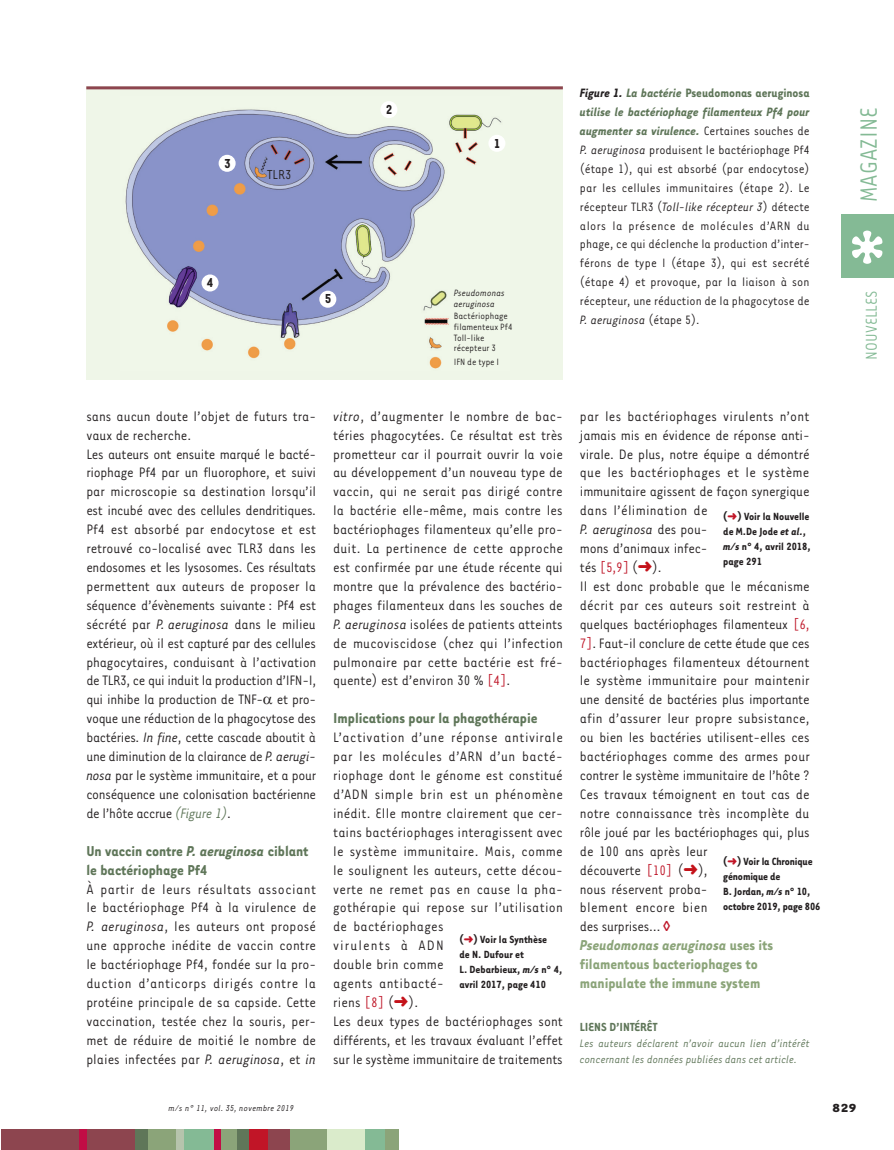
<style>
.page{position:relative;width:894px;height:1150px;background:#fff}
.page>*{position:absolute;margin:0;border:0;box-sizing:border-box;transform-origin:0 0}
.t1{font:27px "Tarzana Narrow";color:#84ba95}
.t2{font:18px "Tarzana Narrow";color:#84ba95}
.t3{font:700 16.5px/18.9px "Tarzana Narrow";color:#5f7659}
.t4{font:700 16.5px/18.9px "Tarzana Narrow";color:#8ba479}
.t5{font:15.75px/18.9px "Tarzana Narrow";color:#231f20;text-align:justify}
.t6{font:15.75px/18.9px "Tarzana Narrow";letter-spacing:-.02em;color:#231f20}
.t7{font:700 15px "Tarzana Narrow";color:#231f20}
.t8{font:15px "Tarzana Narrow";color:#231f20}
.t9{font:13.95px/18.9px "Tarzana Narrow";color:#231f20;text-align:justify}
.t10{font:700 13.5px "Tarzana Narrow";color:#5f7659}
.t11{font:700 13.5px "Tarzana Wide";color:#231f20}
.t12{font:italic 12.45px/15.9px "Tarzana Narrow";color:#5f7659}
.t13{font:700 12px/15px "Tarzana Narrow";color:#231f20}
.t14{font:10.5px/10.6px "Tarzana Narrow";color:#231f20}
.t15{font:italic 10.5px/10.5px "Tarzana Narrow";color:#231f20}
.t16{font:italic 9.75px "Tarzana Narrow";letter-spacing:.025em;color:#231f20}
.s1{font-weight:700;font-style:italic}
.s2{font-weight:700;font-style:italic;color:#5f7659}
.s3{font-weight:700;color:#5f7659}
.s4{font-style:italic}
.s5{font-style:italic;color:#5f7659}
.s6{color:#bf182a}
.s7{color:#c4121a}
.s8{color:#c11527}
</style>
<div class="page">
<div style="left:1px;top:1128px;width:134px;height:21px;background:#8d454f"></div>
<div style="left:236px;top:1128px;width:13px;height:21px;background:#5f7659"></div>
<div style="left:79px;top:1128px;width:8px;height:21px;background:#c10d45"></div>
<div style="left:135px;top:1128px;width:21px;height:21px;background:#5f7659"></div>
<div style="left:148px;top:1128px;width:30px;height:21px;background:#8ba479"></div>
<div style="left:176px;top:1128px;width:9px;height:21px;background:#b6c4ad"></div>
<div style="left:185px;top:1128px;width:29px;height:21px;background:#84ba95"></div>
<div style="left:218px;top:1128px;width:19px;height:21px;background:#8ba479"></div>
<div style="left:214px;top:1128px;width:6px;height:21px;background:#c10d45"></div>
<div style="left:249px;top:1128px;width:27px;height:21px;background:#c11527"></div>
<div style="left:288px;top:1128px;width:39px;height:21px;background:#8ba479"></div>
<div style="left:268px;top:1128px;width:21px;height:21px;background:#8d454f"></div>
<div style="left:327px;top:1128px;width:39px;height:21px;background:#daebcb"></div>
<div style="left:365px;top:1128px;width:21px;height:21px;background:#84ba95"></div>
<div style="left:385px;top:1128px;width:13px;height:21px;background:#8ba479"></div>
<div style="left:841px;top:214px;width:52px;height:64px;background:#84ba95"></div>
<svg style="left:852px;top:230px;width:30px;height:34px"></svg>
<div style="left:86px;top:86px;width:477px;height:294px;background:#eff6e8"></div>
<img style="left:125px;top:102px;width:380px;height:267px">
<div style="left:488px;top:135px;width:17px;height:17px;background:#fff;border-radius:50%"></div>
<div style="left:380px;top:101px;width:17px;height:17px;background:#fff;border-radius:50%"></div>
<div style="left:319px;top:290px;width:17px;height:17px;background:#fff;border-radius:50%"></div>
<div style="left:201px;top:274px;width:17px;height:17px;background:#fff;border-radius:50%"></div>
<div style="left:218px;top:155px;width:17px;height:17px;background:#fff;border-radius:50%"></div>
<hr style="left:86px;top:86px;width:477px;height:3px;background:#8d454f">
<p class="t7" style="left:224px;top:153px;width:8px">3</p>
<p class="t8" style="left:267px;top:165px;width:26px">TLR3</p>
<p class="t7" style="left:207px;top:273px;width:8px">4</p>
<p class="t7" style="left:325px;top:289px;width:8px">5</p>
<p class="t7" style="left:386px;top:100px;width:8px">2</p>
<p class="t7" style="left:494px;top:134px;width:8px">1</p>
<p class="t15" style="left:454px;top:287px;width:53px">Pseudomonas aeruginosa</p>
<p class="t14" style="left:454px;top:310px;width:60px">Bactériophage filamenteux Pf4<br>Toll-like récepteur 3</p>
<p class="t14" style="left:454px;top:356px;width:47px">IFN de type I</p>
<p class="t9" style="left:580px;top:83px;width:231px"><span class="s1">Figure 1.</span> <span class="s2">La bactérie</span> <span class="s3">Pseudomonas aeruginosa </span><span class="s2">utilise le bactériophage filamenteux Pf4 pour augmenter sa virulence.</span> Certaines souches de <span class="s4">P. aeruginosa</span> produisent le bactériophage Pf4 (étape 1), qui est absorbé (par endocytose) par les cellules immunitaires (étape 2). Le récepteur TLR3 (<span class="s4">Toll-like récepteur 3</span>) détecte alors la présence de molécules d’ARN du phage, ce qui déclenche la production d’inter&shy;férons de type I (étape 3), qui est secrété (étape 4) et provoque, par la liaison à son récepteur, une réduction de la phagocytose de <span class="s4">P. aeruginosa</span> (étape 5).</p>
<h1 class="t1" style="left:852px;top:202px;width:96px;rotate:-90deg">MAGAZINE</h1>
<p class="t2" style="left:860px;top:359px;width:70px;rotate:-90deg">NOUVELLES</p>
<p class="t6" style="left:86px;top:406px;width:231px">sans aucun doute l’objet de futurs tra&shy;vaux de recherche.<br>Les auteurs ont ensuite marqué le bacté&shy;riophage Pf4 par un fluorophore, et suivi par microscopie sa destination lorsqu’il est incubé avec des cellules dendritiques.<br>Pf4 est absorbé par endocytose et est retrouvé co-localisé avec TLR3 dans les endosomes et les lysosomes. Ces résultats permettent aux auteurs de proposer la séquence d’évènements suivante : Pf4 est sécrété par <span class="s4">P. aeruginosa</span> dans le milieu extérieur, où il est capturé par des cellules phagocytaires, conduisant à l’activation de TLR3, ce qui induit la production d’ IFN-I, qui inhibe la production de TNF- et pro&shy;voque une réduction de la phagocytose des bactéries. <span class="s4">In fine</span>, cette cascade aboutit à une diminution de la clairance de <span class="s4">P. aerugi&shy;nosa</span> par le système immunitaire, et a pour conséquence une colonisation bactérienne de l’hôte accrue <span class="s5">(Figure 1)</span>.</p>
<p class="t3" style="left:86px;top:840px;width:224px">Un vaccin contre <span class="s4">P. aeruginosa</span> ciblant le bactériophage Pf4</p>
<p class="t5" style="left:86px;top:878px;width:231px">À partir de leurs résultats associant le bactériophage Pf4 à la virulence de <span class="s4">P. aeruginosa</span>, les auteurs ont proposé une approche inédite de vaccin contre le bactériophage Pf4, fondée sur la pro&shy;duction d’anticorps dirigés contre la protéine principale de sa capside. Cette vaccination, testée chez la souris, per&shy;met de réduire de moitié le nombre de plaies infectées par <span class="s4">P. aeruginosa</span>, et <span class="s4">in</span></p>
<p class="t16" style="left:169px;top:1101px;width:127px">m/s n° 11, vol. 35, novembre 2019</p>
<p class="t5" style="left:333px;top:406px;width:231px"><span class="s4">vitro</span>, d’augmenter le nombre de bac&shy;téries phagocytées. Ce résultat est très prometteur car il pourrait ouvrir la voie au développement d’un nouveau type de vaccin, qui ne serait pas dirigé contre la bactérie elle-même, mais contre les bactériophages filamenteux qu’elle pro&shy;duit. La pertinence de cette approche est confirmée par une étude récente qui montre que la prévalence des bactério&shy;phages filamenteux dans les souches de <span class="s4">P. aeruginosa</span> isolées de patients atteints de mucoviscidose (chez qui l’infection pulmonaire par cette bactérie est fré&shy;quente) est d’environ 30 % <span class="s6">[4]</span>.</p>
<p class="t3" style="left:333px;top:708px;width:206px">Implications pour la phagothérapie</p>
<p class="t5" style="left:333px;top:727px;width:231px;text-align:left">L’activation d’une réponse antivirale par les molécules d’ARN d’un bacté&shy;riophage dont le génome est constitué d’ADN simple brin est un phénomène inédit. Elle montre clairement que cer&shy;tains bactériophages interagissent avec le système immunitaire. Mais, comme le soulignent les auteurs, cette décou&shy;verte ne remet pas en cause la pha&shy;gothérapie qui repose sur l’utilisation de bactériophages<br>virulents à ADN<br>double brin comme<br>agents antibacté-<br>riens <span class="s6">[8]</span> (<span class="s7">➜</span>).<br>Les deux types de bactériophages sont différents, et les travaux évaluant l’effet sur le système immunitaire de traitements</p>
<p class="t13" style="left:459px;top:931px;width:104px">(<span class="s8">➜</span>) Voir la Synthèse<br>de N. Dufour et<br>L. Debarbieux, <span class="s4">m/s</span> n° 4, avril 2017, page 410</p>
<p class="t5" style="left:580px;top:406px;width:231px;text-align:left">par les bactériophages virulents n’ont jamais mis en évidence de réponse anti&shy;virale. De plus, notre équipe a démontré que les bactériophages et le système immunitaire agissent de façon synergique dans l’élimination de<br><span class="s4">P. aeruginosa</span> des pou-<br>mons d’animaux infec-<br>tés <span class="s6">[5,9]</span> (<span class="s7">➜</span>).<br>Il est donc probable que le mécanisme décrit par ces auteurs soit restreint à quelques bactériophages filamenteux <span class="s6">[6, 7]</span>. Faut-il conclure de cette étude que ces bactériophages filamenteux détournent le système immunitaire pour maintenir une densité de bactéries plus importante afin d’assurer leur propre subsistance, ou bien les bactéries utilisent-elles ces bactériophages comme des armes pour contrer le système immunitaire de l’hôte ?<br>Ces travaux témoignent en tout cas de notre connaissance très incomplète du rôle joué par les bactériophages qui, plus de 100 ans après leur<br>découverte <span class="s6">[10]</span> (<span class="s7">➜</span>),<br>nous réservent proba-<br>blement encore bien<br>des surprises…</p>
<p class="t4" style="left:580px;top:934px;width:195px"><span class="s4">Pseudomonas aeruginosa</span> uses its filamentous bacteriophages to manipulate the immune system</p>
<p class="t10" style="left:580px;top:1018px;width:79px">LIENS D’INTÉ RÊ T</p>
<p class="t12" style="left:580px;top:1034px;width:231px">Les auteurs dé clarent n’avoir aucun lien d’inté rê t concernant les donné es publié es dans cet article.</p>
<p class="t13" style="left:723px;top:508px;width:89px">(<span class="s8">➜</span>) Voir la Nouvelle de M.De Jode <span class="s4">et al.</span>, <span class="s4">m/s</span> n° 4, avril 2018, page 291</p>
<p class="t13" style="left:723px;top:852px;width:99px">(<span class="s8">➜</span>) Voir la Chronique génomique de<br>B. Jordan, <span class="s4">m/s</span> n° 10, octobre 2019, page 806</p>
<p class="t11" style="left:832px;top:1098px;width:26px">829</p>
</div>
